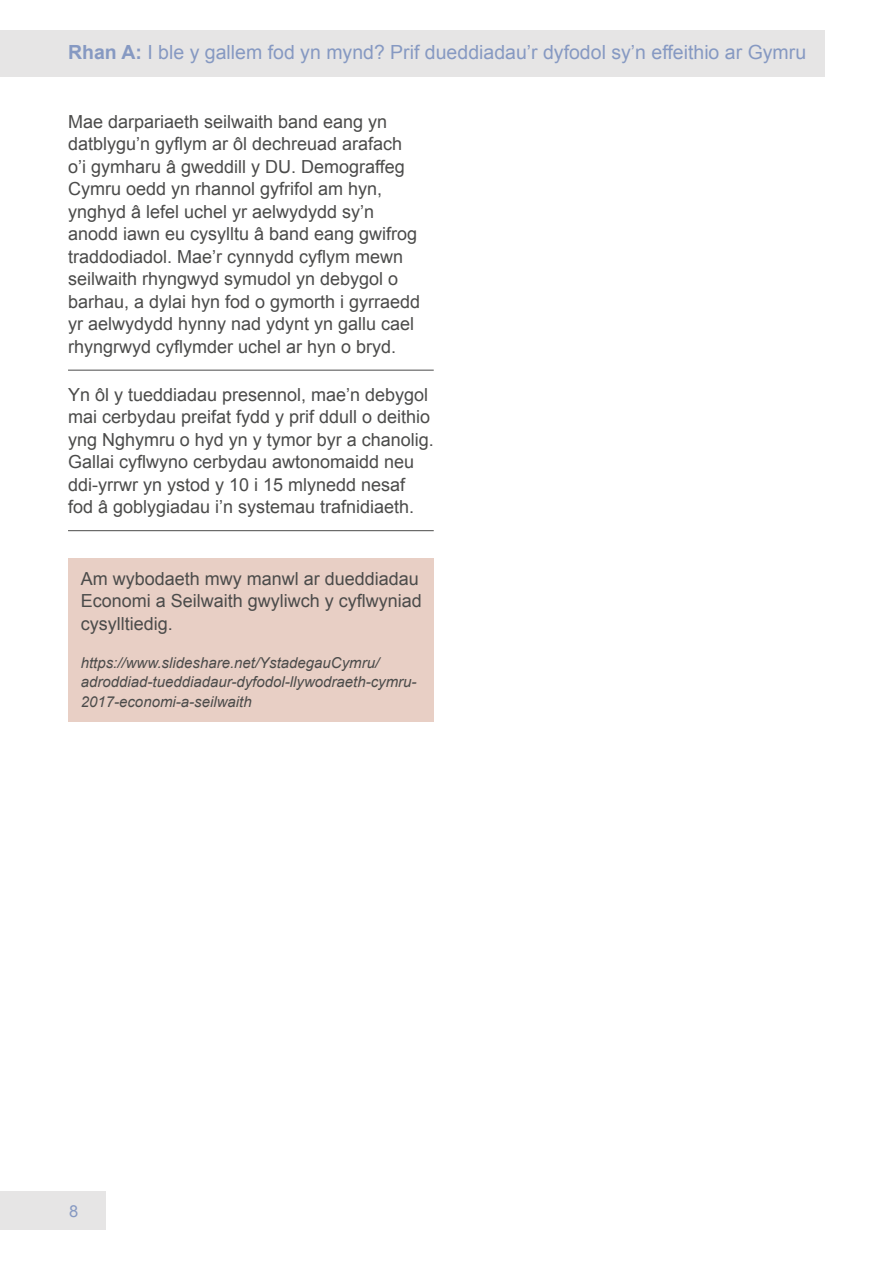
<style>
.page{position:relative;width:893px;height:1263px;background:#fff}
.page>*{position:absolute;margin:0;border:0;box-sizing:border-box;transform-origin:0 0}
.t1{font:19.5px "Arial";color:#8699c2}
.Part_A_paras{font:18px/22.5px "Arial";color:#4b4b4a}
.body{font:18px/22.5px "Arial";color:#4b4b4a}
.t2{font:16.5px "Arial";color:#8699c2}
.hyperlinks_in_6_sect{font:italic 15px/19.5px "Arial";color:#4b4b4a}
.s1{font-weight:700}
</style>
<div class="page">
<div style="left:0;top:30px;width:825px;height:47px;background:#e6e5e5"></div>
<div style="left:0;top:1191px;width:105px;height:39px;background:#e6e5e5"></div>
<hr style="left:68px;top:370px;width:366px;height:1px;background:#4b4b4a">
<hr style="left:68px;top:530px;width:366px;height:1px;background:#4b4b4a">
<div style="left:68px;top:558px;width:366px;height:164px;background:#e8cfc5"></div>
<p class="t1" style="left:68px;top:39px;width:740px"><span class="s1">Rhan A:</span> I ble y gallem fod yn mynd? Prif dueddiadau’r dyfodol sy’n effeithio ar Gymru</p>
<p class="Part_A_paras" style="left:68px;top:111px;width:354px">Mae darpariaeth seilwaith band eang yn datblygu’n gyflym ar ôl dechreuad arafach o’i gymharu â gweddill y DU. Demograffeg Cymru oedd yn rhannol gyfrifol am hyn, ynghyd â lefel uchel yr aelwydydd sy’n anodd iawn eu cysylltu â band eang gwifrog traddodiadol. Mae’r cynnydd cyflym mewn seilwaith rhyngwyd symudol yn debygol o barhau, a dylai hyn fod o gymorth i gyrraedd yr aelwydydd hynny nad ydynt yn gallu cael rhyngrwyd cyflymder uchel ar hyn o bryd.</p>
<p class="Part_A_paras" style="left:68px;top:384px;width:367px">Yn ôl y tueddiadau presennol, mae’n debygol mai cerbydau preifat fydd y prif ddull o deithio yng Nghymru o hyd yn y tymor byr a chanolig.<br>Gallai cyflwyno cerbydau awtonomaidd neu ddi-yrrwr yn ystod y 10 i 15 mlynedd nesaf fod â goblygiadau i’n systemau trafnidiaeth.</p>
<p class="body" style="left:81px;top:567px;width:343px">Am wybodaeth mwy manwl ar dueddiadau<br>Economi a Seilwaith gwyliwch y cyflwyniad cysylltiedig.</p>
<p class="hyperlinks_in_6_sect" style="left:81px;top:653px;width:337px">https://www.slideshare.net/YstadegauCymru/ adroddiad-tueddiadaur-dyfodol-llywodraeth-cymru-<br>2017-economi-a-seilwaith</p>
<p class="t2" style="left:69px;top:1200px;width:11px">8</p>
</div>
